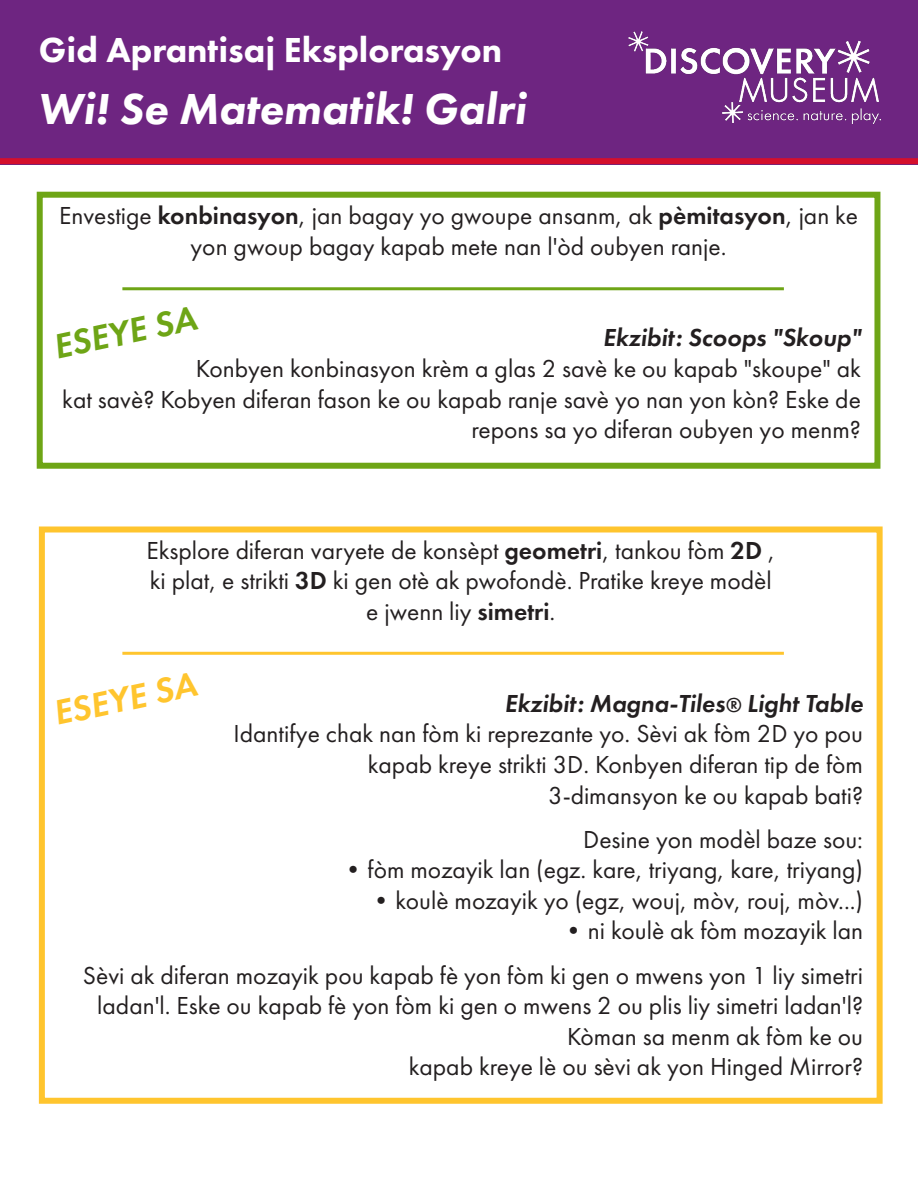
<style>
.page{position:relative;width:918px;height:1188px;background:#fff}
.page>*{position:absolute;margin:0;border:0;box-sizing:border-box;transform-origin:0 0}
.t1{font:italic 800 45px "Futura PT";color:#fff}
.t2{font:800 36px "Futura PT";color:#fff}
.t3{font:italic 600 36px "Futura PT";color:#ffc52e}
.t4{font:italic 600 36px "Futura PT";color:#6ea516}
.t5{font:25.5px/30.6px "Futura PT";color:#231f20;text-align:right}
.t6{font:italic 600 25.5px "Futura PT";color:#231f20}
.s1{font-weight:600}
.s2{font-size:21px}
</style>
<div class="page">
<div style="left:39px;top:526px;width:844px;height:578px;border:6px solid #ffc52e"></div>
<div style="left:0;top:0;width:918px;height:164px;background:#6e2581"></div>
<img style="left:628px;top:31px;width:253px;height:93px">
<div style="left:0;top:158px;width:918px;height:6px;background:#d40f2c"></div>
<div style="left:37px;top:192px;width:843px;height:277px;border:6px solid #6ea516"></div>
<hr style="left:122px;top:287px;width:662px;height:3px;background:#6ea516">
<hr style="left:122px;top:652px;width:662px;height:3px;background:#ffc52e">
<p class="t2" style="left:39px;top:28px;width:465px">Gid Aprantisaj Eksplorasyon</p>
<p class="t1" style="left:38px;top:81px;width:490px">Wi! Se Matematik! Galri</p>
<p class="t5" style="left:59px;top:200px;width:801px;text-align:center">Envestige <span class="s1">konbinasyon</span>, jan bagay yo gwoupe ansanm, ak <span class="s1">pèmitasyon</span>, jan ke yon gwoup bagay kapab mete nan l'òd oubyen ranje.</p>
<p class="t4" style="left:49px;top:325px;width:147px;rotate:-12deg">ESEYE SA</p>
<p class="t6" style="left:603px;top:321px;width:260px">Ekzibit: Scoops "Skoup"</p>
<p class="t5" style="left:196px;top:353px;width:667px">Konbyen konbinasyon krèm a glas 2 savè ke ou kapab "skoupe" ak</p>
<p class="t5" style="left:62px;top:384px;width:800px">kat savè? Kobyen diferan fason ke ou kapab ranje savè yo nan yon kòn? Eske de repons sa yo diferan oubyen yo menm?</p>
<p class="t5" style="left:146px;top:535px;width:630px;text-align:center">Eksplore diferan varyete de konsèpt <span class="s1">geometri</span>, tankou fòm <span class="s1">2D</span> , ki plat, e strikti <span class="s1">3D</span> ki gen otè ak pwofondè. Pratike kreye modèl e jwenn liy <span class="s1">simetri</span>.</p>
<p class="t3" style="left:49px;top:691px;width:147px;rotate:-12deg">ESEYE SA</p>
<p class="t6" style="left:504px;top:687px;width:360px">Ekzibit: Magna-Tiles<span class="s2">®</span> Light Table</p>
<p class="t5" style="left:234px;top:718px;width:631px">Idantifye chak nan fòm ki reprezante yo. Sèvi ak fòm 2D yo pou kapab kreye strikti 3D. Konbyen diferan tip de fòm<br>3-dimansyon ke ou kapab bati?</p>
<p class="t5" style="left:583px;top:824px;width:281px">Desine yon modèl baze sou:</p>
<p class="t5" style="left:341px;top:854px;width:524px">•fòm mozayik lan (egz. kare, triyang, kare, triyang)</p>
<p class="t5" style="left:368px;top:885px;width:496px">•koulè mozayik yo (egz, wouj, mòv, rouj, mòv...)</p>
<p class="t5" style="left:561px;top:915px;width:304px">•ni koulè ak fòm mozayik lan</p>
<p class="t5" style="left:83px;top:960px;width:782px">Sèvi ak diferan mozayik pou kapab fè yon fòm ki gen o mwens yon 1 liy simetri ladan'l. Eske ou kapab fè yon fòm ki gen o mwens 2 ou plis liy simetri ladan'l?<br>Kòman sa menm ak fòm ke ou<br>kapab kreye lè ou sèvi ak yon Hinged Mirror?</p>
</div>
